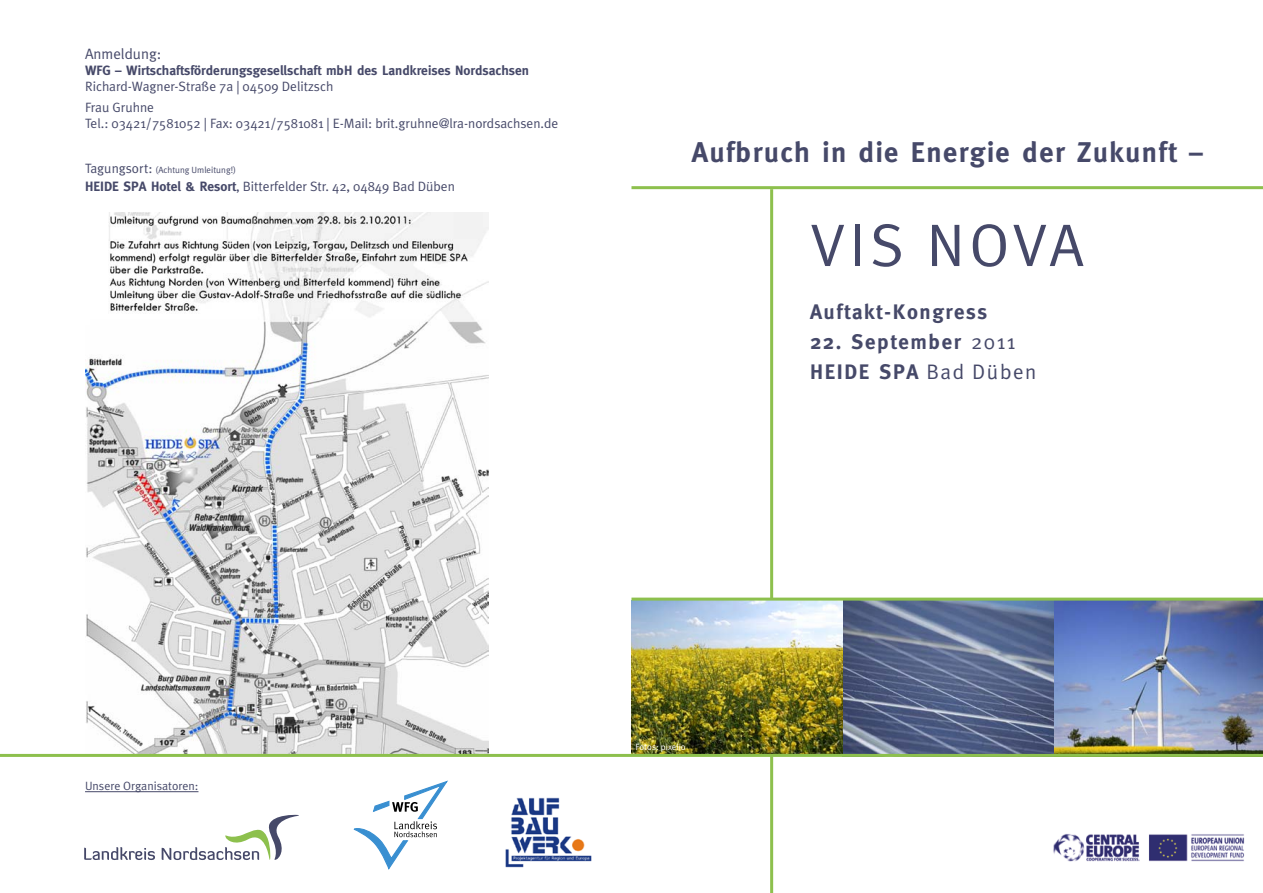
<style>
.page{position:relative;width:1263px;height:893px;background:#fff}
.page>*{position:absolute;margin:0;border:0;box-sizing:border-box;transform-origin:0 0}
.t1{font:60px "Meta";letter-spacing:.075em;color:#464969}
.t2{font:700 28.5px "Meta";letter-spacing:.05em;color:#464969}
.t3{font:700 21px/30px "Meta";letter-spacing:.075em;color:#464969}
.t4{font:15px "Meta";color:#464969}
.t5{font:13.5px/16.2px "Meta";color:#464969}
.t6{font:700 13.5px/16.2px "Meta";color:#464969}
.t7{font:12px "Meta";color:#464969}
.t8{font:9px "Meta";color:#464969}
.t9{font:9px "Meta";color:#fff}
.s1{font-weight:400}
.s2{font-family:"Myriad Pro";font-weight:400}
.s3{font-family:"Myriad Pro"}
.s4{font-size:13.5px}
.s5{font-weight:700}
</style>
<div class="page">
<img style="left:85px;top:212px;width:403px;height:542px">
<img style="left:843px;top:601px;width:420px;height:153px">
<hr style="left:770px;top:189px;width:3px;height:704px;background:#8dc04d">
<img style="left:631px;top:601px;width:212px;height:153px">
<img style="left:1053px;top:834px;width:192px;height:28px">
<hr style="left:631px;top:598px;width:632px;height:3px;background:#8dc04d">
<hr style="left:0;top:754px;width:1263px;height:3px;background:#8dc04d">
<hr style="left:85px;top:791px;width:113px;height:1px;background:#464969">
<svg style="left:354px;top:780px;width:94px;height:90px"></svg>
<img style="left:505px;top:797px;width:87px;height:71px">
<hr style="left:631px;top:186px;width:632px;height:3px;background:#8dc04d">
<svg style="left:84px;top:815px;width:215px;height:45px"></svg>
<p class="t4" style="left:85px;top:45px;width:78px">Anmeldung:</p>
<p class="t6" style="left:85px;top:62px;width:446px">WFG – Wirtschaftsförderungsgesellschaft mbH des Landkreises Nordsachsen<br><span class="s1">Richard-Wagner-Straße 7a</span> <span class="s2">|</span> <span class="s1">04509 Delitzsch</span></p>
<p class="t5" style="left:85px;top:99px;width:475px">Frau Gruhne<br>Tel.: 03421/7581052 <span class="s3">|</span> Fax: 03421/7581081 <span class="s3">|</span> E-Mail: brit.gruhne@lra-nordsachsen.de</p>
<p class="t8" style="left:85px;top:165px;width:152px"><span class="s4">Tagungsort:</span> (Achtung Umleitung!)</p>
<p class="t5" style="left:85px;top:178px;width:371px"><span class="s5">HEIDE SPA Hotel &amp; Resort</span>, Bitterfelder Str. 42, 04849 Bad Düben</p>
<h2 class="t2" style="left:692px;top:135px;width:513px">Aufbruch in die Energie der Zukunft –</h2>
<h1 class="t1" style="left:811px;top:211px;width:274px">VIS NOVA</h1>
<h3 class="t3" style="left:810px;top:297px;width:179px">Auftakt-Kongress</h3>
<h3 class="t3" style="left:810px;top:327px;width:228px">22. September <span class="s1">2011<br></span>HEIDE SPA <span class="s1">Bad Düben</span></h3>
<p class="t7" style="left:85px;top:779px;width:115px">Unsere Organisatoren:</p>
<p class="t9" style="left:635px;top:742px;width:52px">Fotos: pixelio</p>
</div>
